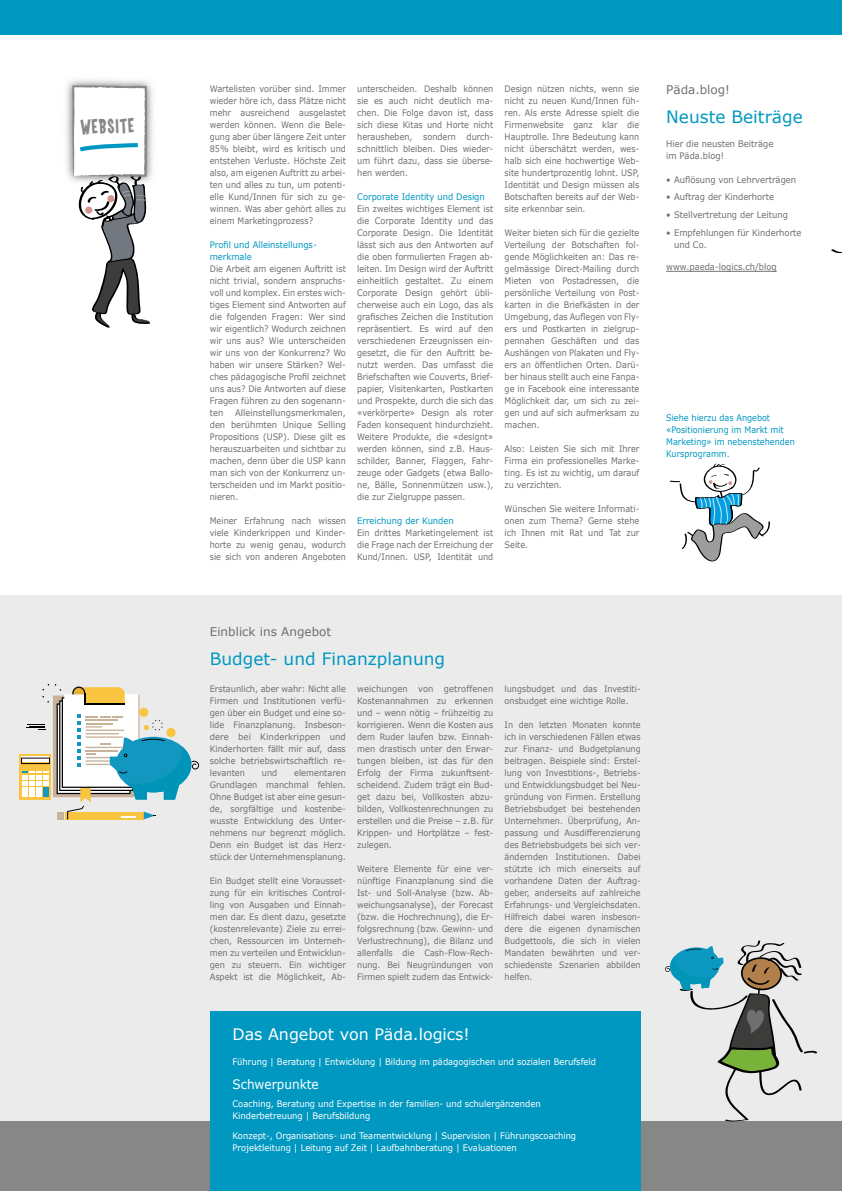
<style>
.page{position:relative;width:842px;height:1191px;background:#fff}
.page>*{position:absolute;margin:0;border:0;box-sizing:border-box;transform-origin:0 0}
.t1{font:700 20.5px "Coop";color:#878787}
.t2{font:17px "MS Reference Sans Serif";color:#0098c1}
.t3{font:15.9px "MS Reference Sans Serif";color:#fff}
.t4{font:13px "MS Reference Sans Serif";color:#fff;scale:.93 1}
.t5{font:12px "MS Reference Sans Serif";color:#706f6f}
.t6{font:9px/12px "MS Reference Sans Serif";color:#706f6f;text-align:justify;scale:.9 1}
.t7{font:9px/12px "MS Reference Sans Serif";color:#706f6f;scale:.93 1}
.t8{font:9px/12px "MS Reference Sans Serif";color:#fff;scale:.93 1}
.t9{font:9px/12px "MS Reference Sans Serif";color:#0098c1;scale:.9 1}
.t10{font:9px/12px "MS Reference Sans Serif";color:#0098c1;scale:.93 1}
.t11{font:8.8px/12px "MS Reference Sans Serif";color:#706f6f;scale:.92 1}
.t12{font:8.8px/12px "MS Reference Sans Serif";color:#706f6f;text-align:justify;scale:.93 1}
.t13{font:8.8px/12px "MS Reference Sans Serif";color:#706f6f;scale:.95 1}
</style>
<div class="page">
<svg style="left:831px;top:249px;width:11px;height:5px"></svg>
<div style="left:0;top:595px;width:841px;height:527px;background:#ebebeb"></div>
<div style="left:0;top:0;width:842px;height:34px;background:#0098c1"></div>
<div style="left:0;top:1121px;width:842px;height:70px;background:#878787"></div>
<div style="left:210px;top:1011px;width:431px;height:180px;background:#0098c1"></div>
<hr style="left:666px;top:271px;width:111px;height:1px;background:#706f6f">
<div style="left:19px;top:754px;width:32px;height:45px;background:#f9c43f"></div>
<svg style="left:21px;top:684px;width:178px;height:135px"></svg>
<svg style="left:670px;top:463px;width:100px;height:98px"></svg>
<img style="left:66px;top:80px;width:87px;height:100px">
<svg style="left:72px;top:85px;width:78px;height:243px"></svg>
<svg style="left:665px;top:940px;width:152px;height:182px"></svg>
<h1 class="t1" style="left:80px;top:116px;width:55px;rotate:-2deg">Website</h1>
<p class="t6" style="left:210px;top:82px;width:153px">Wartelisten vorüber sind. Immer wieder höre ich, dass Plätze nicht mehr ausreichend ausgelastet werden können. Wenn die Bele&shy;gung aber über längere Zeit unter 85% bleibt, wird es kritisch und entstehen Verluste. Höchste Zeit also, am eigenen Auftritt zu arbei&shy;ten und alles zu tun, um potenti&shy;elle Kund/Innen für sich zu ge&shy;winnen. Was aber gehört alles zu einem Marketingprozess?</p>
<p class="t10" style="left:210px;top:238px;width:117px">Profil und Alleinstellungs&shy;merkmale</p>
<p class="t6" style="left:210px;top:262px;width:153px">Die Arbeit am eigenen Auftritt ist nicht trivial, sondern anspruchs&shy;voll und komplex. Ein erstes wich&shy;tiges Element sind Antworten auf die folgenden Fragen: Wer sind wir eigentlich? Wodurch zeichnen wir uns aus? Wie unterscheiden wir uns von der Konkurrenz? Wo haben wir unsere Stärken? Wel&shy;ches pädagogische Profil zeichnet uns aus? Die Antworten auf diese Fragen führen zu den sogenann&shy;ten</p>
<p class="t7" style="left:210px;top:406px;width:148px;text-align:justify;text-indent:25px">Alleinstellungsmerkmalen, den berühmten Unique Selling Propositions (USP). Diese gilt es herauszuarbeiten und sichtbar zu machen, denn über die USP kann man sich von der Konkurrenz un&shy;terscheiden und im Markt positio&shy;nieren.</p>
<p class="t6" style="left:210px;top:514px;width:153px">Meiner Erfahrung nach wissen viele Kinderkrippen und Kinder&shy;horte zu wenig genau, wodurch sie sich von anderen Angeboten</p>
<p class="t6" style="left:357px;top:82px;width:153px">unterscheiden. Deshalb können sie es auch nicht deutlich ma&shy;chen. Die Folge davon ist, dass sich diese Kitas und Horte nicht herausheben, sondern durch&shy;schnittlich bleiben. Dies wieder&shy;um führt dazu, dass sie überse&shy;hen werden.</p>
<p class="t10" style="left:357px;top:190px;width:139px">Corporate Identity und Design</p>
<p class="t6" style="left:357px;top:202px;width:153px">Ein zweites wichtiges Element ist die Corporate Identity und das Corporate Design. Die Identität lässt sich aus den Antworten auf die oben formulierten Fragen ab&shy;leiten. Im Design wird der Auftritt einheitlich gestaltet. Zu einem Corporate Design gehört übli&shy;cherweise auch ein Logo, das als grafisches Zeichen die Institution repräsentiert. Es wird auf den verschiedenen Erzeugnissen ein&shy;gesetzt, die für den Auftritt be&shy;nutzt werden. Das umfasst die Briefschaften wie Couverts, Brief&shy;papier, Visitenkarten, Postkarten und Prospekte, durch die sich das «verkörperte» Design als roter Faden konsequent hindurchzieht.<br>Weitere Produkte, die «designt» werden können, sind z.B. Haus&shy;schilder, Banner, Flaggen, Fahr&shy;zeuge oder Gadgets (etwa Ballo&shy;ne, Bälle, Sonnenmützen usw.), die zur Zielgruppe passen.</p>
<p class="t10" style="left:357px;top:514px;width:105px">Erreichung der Kunden</p>
<p class="t6" style="left:357px;top:526px;width:153px">Ein drittes Marketingelement ist die Frage nach der Erreichung der Kund/Innen. USP, Identität und</p>
<p class="t6" style="left:505px;top:82px;width:151px">Design nützen nichts, wenn sie nicht zu neuen Kund/Innen füh&shy;ren. Als erste Adresse spielt die Firmenwebsite ganz klar die Hauptrolle. Ihre Bedeutung kann nicht überschätzt werden, wes&shy;halb sich eine hochwertige Web&shy;site hundertprozentig lohnt. USP, Identität und Design müssen als Botschaften bereits auf der Web&shy;site erkennbar sein.</p>
<p class="t6" style="left:505px;top:226px;width:151px">Weiter bieten sich für die gezielte Verteilung der Botschaften fol&shy;gende Möglichkeiten an: Das re&shy;gelmässige Direct-Mailing durch Mieten von Postadressen, die persönliche Verteilung von Post&shy;karten in die Briefkästen in der Umgebung, das Auflegen von Fly&shy;ers und Postkarten in zielgrup&shy;pennahen Geschäften und das Aushängen von Plakaten und Fly&shy;ers an öffentlichen Orten. Darü&shy;ber hinaus stellt auch eine Fanpa&shy;ge in Facebook eine interessante Möglichkeit dar, um sich zu zei&shy;gen und auf sich aufmerksam zu machen.</p>
<p class="t6" style="left:505px;top:442px;width:151px">Also: Leisten Sie sich mit Ihrer Firma ein professionelles Marke&shy;ting. Es ist zu wichtig, um darauf zu verzichten.</p>
<p class="t6" style="left:505px;top:502px;width:151px">Wünschen Sie weitere Informati&shy;onen zum Thema? Gerne stehe ich Ihnen mit Rat und Tat zur Seite.</p>
<h3 class="t5" style="left:666px;top:82px;width:65px">Päda.blog!</h3>
<h2 class="t2" style="left:666px;top:106px;width:138px">Neuste Beiträge</h2>
<p class="t7" style="left:666px;top:137px;width:117px">Hier die neusten Beiträge im Päda.blog!</p>
<p class="t7" style="left:666px;top:173px;width:141px">• Auflösung von Lehrverträgen</p>
<p class="t7" style="left:666px;top:191px;width:118px">• Auftrag der Kinderhorte</p>
<p class="t7" style="left:666px;top:208px;width:132px">• Stellvertretung der Leitung</p>
<p class="t7" style="left:674px;top:226px;width:138px;text-indent:-8px">• Empfehlungen für Kinderhorte und Co.</p>
<p class="t7" style="left:666px;top:261px;width:120px">www.paeda-logics.ch/blog</p>
<p class="t9" style="left:666px;top:412px;width:144px">Siehe hierzu das Angebot «Positionierung im Markt mit<br>Marketing» im nebenstehenden<br>Kursprogramm.</p>
<h3 class="t5" style="left:210px;top:623px;width:123px">Einblick ins Angebot</h3>
<h2 class="t2" style="left:210px;top:647px;width:237px">Budget- und Finanzplanung</h2>
<p class="t12" style="left:210px;top:682px;width:148px;text-align:left">Erstaunlich, aber wahr: Nicht alle<br>Firmen und Institutionen verfü&shy;gen über ein Budget und eine so&shy;lide Finanzplanung. Insbeson&shy;dere bei Kinderkrippen und<br>Kinderhorten fällt mir auf, dass solche betriebswirtschaftlich re&shy;levanten</p>
<p class="t13" style="left:357px;top:682px;width:145px">weichungen von getroffenen<br>Kostenannahmen zu erkennen und – wenn nötig – frühzeitig zu korrigieren. Wenn die Kosten aus dem Ruder laufen bzw. Einnah&shy;men drastisch unter den Erwar&shy;tungen bleiben, ist das für den<br>Erfolg der Firma zukunftsent&shy;scheidend. Zudem trägt ein Bud&shy;get dazu bei, Vollkosten abzu&shy;bilden, Vollkostenrechnungen zu erstellen und die Preise – z.B. für<br>Krippen- und Hortplätze – fest&shy;zulegen.</p>
<p class="t11" style="left:357px;top:862px;width:149px;text-align:justify">Weitere Elemente für eine ver&shy;nünftige Finanzplanung sind die Ist- und Soll-Analyse (bzw. Ab&shy;weichungsanalyse), der Forecast (bzw. die Hochrechnung), die Er&shy;folgsrechnung (bzw. Gewinn- und Verlustrechnung), die Bilanz und allenfalls die Cash-Flow-Rech&shy;nung. Bei Neugründungen von Firmen spielt zudem das Entwick-</p>
<p class="t12" style="left:210px;top:766px;width:148px;text-indent:84px">elementaren Grundlagen manchmal fehlen.<br>Ohne Budget ist aber eine gesun&shy;de, sorgfältige und kostenbe&shy;wusste Entwicklung des Unter&shy;nehmens nur begrenzt möglich.<br>Denn ein Budget ist das Herz&shy;stück der Unternehmensplanung.</p>
<p class="t12" style="left:210px;top:874px;width:148px">Ein Budget stellt eine Vorausset&shy;zung für ein kritisches Control&shy;ling von Ausgaben und Einnah&shy;men dar. Es dient dazu, gesetzte (kostenrelevante) Ziele zu errei&shy;chen, Ressourcen im Unterneh&shy;men zu verteilen und Entwicklun&shy;gen zu steuern. Ein wichtiger Aspekt ist die Möglichkeit, Ab-</p>
<p class="t12" style="left:262px;top:766px;width:18px">und</p>
<p class="t11" style="left:505px;top:682px;width:149px">lungsbudget und das Investiti&shy;onsbudget eine wichtige Rolle.</p>
<p class="t11" style="left:505px;top:718px;width:149px">In den letzten Monaten konnte ich in verschiedenen Fällen etwas zur Finanz- und Budgetplanung beitragen. Beispiele sind: Erstel&shy;lung von Investitions-, Betriebs&shy;und Entwicklungsbudget bei Neu&shy;gründung von Firmen. Erstellung<br>Betriebsbudget bei bestehenden<br>Unternehmen. Überprüfung, An&shy;passung und Ausdifferenzierung des Betriebsbudgets bei sich ver&shy;ändernden Institutionen. Dabei stützte ich mich einerseits auf vorhandene Daten der Auftrag&shy;geber, anderseits auf zahlreiche<br>Erfahrungs- und Vergleichsdaten.<br>Hilfreich dabei waren insbeson&shy;dere die eigenen dynamischen<br>Budgettools, die sich in vielen<br>Mandaten bewährten und ver&shy;schiedenste Szenarien abbilden helfen.</p>
<h3 class="t3" style="left:232px;top:1024px;width:239px">Das Angebot von Päda.logics!</h3>
<p class="t8" style="left:232px;top:1055px;width:392px">Führung | Beratung | Entwicklung | Bildung im pädagogischen und sozialen Berufsfeld</p>
<h3 class="t4" style="left:232px;top:1076px;width:94px">Schwerpunkte</h3>
<p class="t8" style="left:232px;top:1097px;width:333px">Coaching, Beratung und Expertise in der familien- und schulergänzenden<br>Kinderbetreuung | Berufsbildung</p>
<p class="t8" style="left:232px;top:1129px;width:371px">Konzept-, Organisations- und Teamentwicklung | Supervision | Führungscoaching<br>Projektleitung | Leitung auf Zeit | Laufbahnberatung | Evaluationen</p>
</div>
